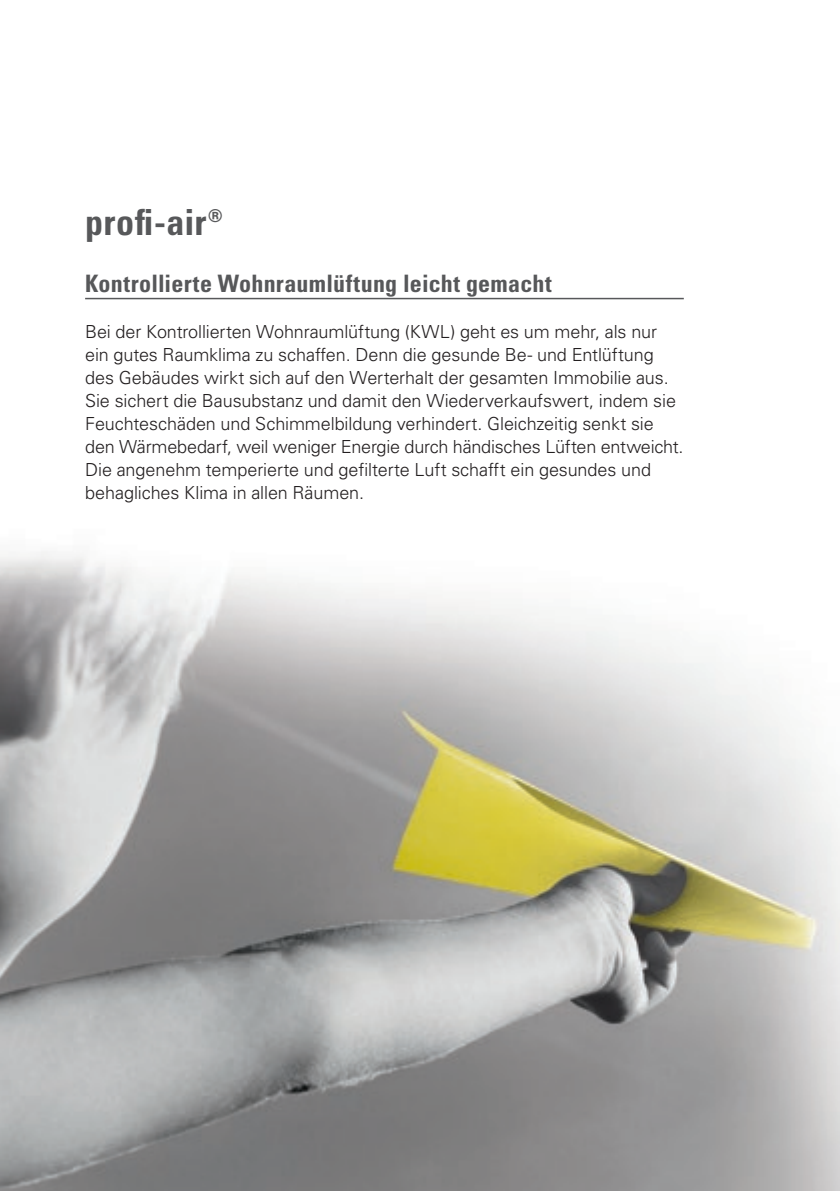
<style>
.page{position:relative;width:840px;height:1191px;background:#fff}
.page>*{position:absolute;margin:0;border:0;box-sizing:border-box;transform-origin:0 0}
.t1{font:700 condensed 36px "Univers LT Pro";letter-spacing:.01em;color:#57585a}
.t2{font:700 condensed 24px "Univers LT Pro";letter-spacing:.01em;color:#57585a}
.t3{font:300 18px/23px "Univers LT Pro 45";letter-spacing:-.005em;color:#231f20}
</style>
<div class="page">
<img style="left:0;top:551px;width:839px;height:640px">
<hr style="left:85px;top:298px;width:598px;height:1px;background:#57585a">
<h1 class="t1" style="left:85px;top:200px;width:139px">profi-air®</h1>
<h2 class="t2" style="left:85px;top:269px;width:468px">Kontrollierte Wohnraumlüftung leicht gemacht</h2>
<p class="t3" style="left:85px;top:320px;width:599px">Bei der Kontrollierten Wohnraumlüftung (KWL) geht es um mehr, als nur ein gutes Raumklima zu schaffen. Denn die gesunde Be- und Entlüftung des Gebäudes wirkt sich auf den Werterhalt der gesamten Immobilie aus.<br>Sie sichert die Bausubstanz und damit den Wiederverkaufswert, indem sie Feuchteschäden und Schimmelbildung verhindert. Gleichzeitig senkt sie den Wärmebedarf, weil weniger Energie durch händisches Lüften entweicht.<br>Die angenehm temperierte und gefilterte Luft schafft ein gesundes und behagliches Klima in allen Räumen.</p>
</div>
